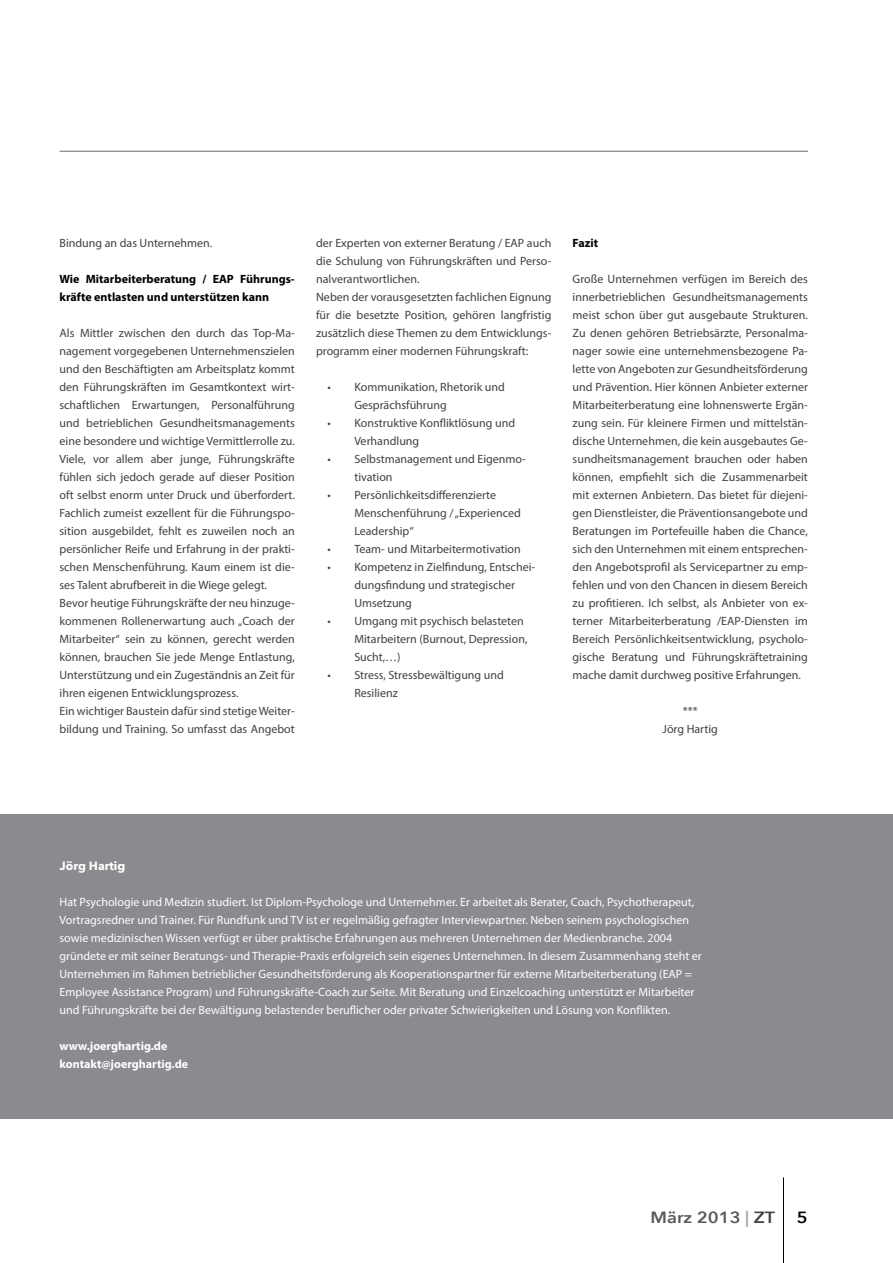
<style>
.page{position:relative;width:893px;height:1263px;background:#fff}
.page>*{position:absolute;margin:0;border:0;box-sizing:border-box;transform-origin:0 0}
.t1{font:600 16.2px "Avenir Next";color:#58595b;scale:1.11 1}
.t2{font:600 16.2px "Avenir Next";color:#000;scale:1.11 1}
.t3{font:12px/18px "Myriad Pro";color:#414042}
.t4{font:12px/18px "Myriad Pro";color:#fff}
.t5{font:700 12px/18px "Myriad Pro";color:#000}
.t6{font:700 12px/18px "Myriad Pro";color:#fff}
.t7{font:700 12px "Avenir Next";color:#fff}
.s1{color:#a7a9ac}
.s2{color:#414042}
</style>
<div class="page">
<hr style="left:60px;top:151px;width:748px;height:1px;background:#696867">
<hr style="left:783px;top:1177px;width:1px;height:86px;background:#000">
<div style="left:0;top:814px;width:893px;height:304px;background:#8a8b8f"></div>
<p class="t3" style="left:60px;top:234px;width:154px">Bindung an das Unternehmen.</p>
<p class="t5" style="left:60px;top:270px;width:237px">Wie Mitarbeiterberatung / EAP Führungs&shy;kräfte entlasten und unterstützen kann</p>
<p class="t3" style="left:60px;top:324px;width:237px">Als Mittler zwischen den durch das Top-Ma&shy;nagement vorgegebenen Unternehmenszielen und den Beschäftigten am Arbeitsplatz kommt den Führungskräften im Gesamtkontext wirt&shy;schaftlichen Erwartungen, Personalführung und betrieblichen Gesundheitsmanagements eine besondere und wichtige Vermittlerrolle zu.<br>Viele, vor allem aber junge, Führungskräfte fühlen sich jedoch gerade auf dieser Position oft selbst enorm unter Druck und überfordert.<br>Fachlich zumeist exzellent für die Führungspo&shy;sition ausgebildet, fehlt es zuweilen noch an persönlicher Reife und Erfahrung in der prakti&shy;schen Menschenführung. Kaum einem ist die&shy;ses Talent abrufbereit in die Wiege gelegt.<br>Bevor heutige Führungskräfte der neu hinzuge&shy;kommenen Rollenerwartung auch „Coach der Mitarbeiter“ sein zu können, gerecht werden können, brauchen Sie jede Menge Entlastung, Unterstützung und ein Zugeständnis an Zeit für ihren eigenen Entwicklungsprozess.<br>Ein wichtiger Baustein dafür sind stetige Weiter&shy;bildung und Training. So umfasst das Angebot</p>
<p class="t3" style="left:316px;top:234px;width:237px">der Experten von externer Beratung / EAP auch die Schulung von Führungskräften und Perso&shy;nalverantwortlichen.<br>Neben der vorausgesetzten fachlichen Eignung für die besetzte Position, gehören langfristig zusätzlich diese Themen zu dem Entwicklungs&shy;programm einer modernen Führungskraft:</p>
<p class="t3" style="left:354px;top:378px;width:152px;text-indent:-27px">• Kommunikation, Rhetorik und<br>Gesprächsführung</p>
<p class="t3" style="left:354px;top:414px;width:162px;text-indent:-27px">• Konstruktive Konfliktlösung und<br>Verhandlung</p>
<p class="t3" style="left:354px;top:450px;width:173px;text-indent:-27px">• Selbstmanagement und Eigenmo&shy;tivation</p>
<p class="t3" style="left:354px;top:486px;width:168px;text-indent:-27px">• Persönlichkeitsdifferenzierte<br>Menschenführung / „Experienced<br>Leadership“</p>
<p class="t3" style="left:327px;top:540px;width:195px">• Team- und Mitarbeitermotivation</p>
<p class="t3" style="left:354px;top:558px;width:182px;text-indent:-27px">• Kompetenz in Zielfindung, Entschei&shy;dungsfindung und strategischer<br>Umsetzung</p>
<p class="t3" style="left:354px;top:612px;width:175px;text-indent:-27px">• Umgang mit psychisch belasteten<br>Mitarbeitern (Burnout, Depression,<br>Sucht,…)</p>
<p class="t3" style="left:354px;top:666px;width:151px;text-indent:-27px">• Stress, Stressbewältigung und<br>Resilienz</p>
<p class="t5" style="left:573px;top:234px;width:27px">Fazit</p>
<p class="t3" style="left:573px;top:270px;width:237px;text-align:justify">Große Unternehmen verfügen im Bereich des innerbetrieblichen Gesundheitsmanagements meist schon über gut ausgebaute Strukturen.<br>Zu denen gehören Betriebsärzte, Personalma&shy;nager sowie eine unternehmensbezogene Pa&shy;lette von Angeboten zur Gesundheitsförderung und Prävention. Hier können Anbieter externer Mitarbeiterberatung eine lohnenswerte Ergän&shy;zung sein. Für kleinere Firmen und mittelstän&shy;dische Unternehmen, die kein ausgebautes Ge&shy;sundheitsmanagement brauchen oder haben können, empfiehlt sich die Zusammenarbeit mit externen Anbietern. Das bietet für diejeni&shy;gen Dienstleister, die Präventionsangebote und Beratungen im Portefeuille haben die Chance, sich den Unternehmen mit einem entsprechen&shy;den Angebotsprofil als Servicepartner zu emp&shy;fehlen und von den Chancen in diesem Bereich zu profitieren. Ich selbst, als Anbieter von ex&shy;terner Mitarbeiterberatung /EAP-Diensten im Bereich Persönlichkeitsentwicklung, psycholo&shy;gische Beratung und Führungskräftetraining mache damit durchweg positive Erfahrungen.</p>
<p class="t3" style="left:663px;top:702px;width:57px;text-align:center">***<br>Jörg Hartig</p>
<p class="t7" style="left:60px;top:858px;width:67px">Jörg Hartig</p>
<p class="t4" style="left:60px;top:893px;width:644px">Hat Psychologie und Medizin studiert. Ist Diplom-Psychologe und Unternehmer. Er arbeitet als Berater, Coach, Psychotherapeut, Vortragsredner und Trainer. Für Rundfunk und TV ist er regelmäßig gefragter Interviewpartner. Neben seinem psychologischen sowie medizinischen Wissen verfügt er über praktische Erfahrungen aus mehreren Unternehmen der Medienbranche. 2004 gründete er mit seiner Beratungs- und Therapie-Praxis erfolgreich sein eigenes Unternehmen. In diesem Zusammenhang steht er Unternehmen im Rahmen betrieblicher Gesundheitsförderung als Kooperationspartner für externe Mitarbeiterberatung (EAP = Employee Assistance Program) und Führungskräfte-Coach zur Seite. Mit Beratung und Einzelcoaching unterstützt er Mitarbeiter und Führungskräfte bei der Bewältigung belastender beruflicher oder privater Schwierigkeiten und Lösung von Konflikten.</p>
<p class="t6" style="left:60px;top:1036px;width:130px">www.joerghartig.de kontakt@joerghartig.de</p>
<h1 class="t1" style="left:651px;top:1207px;width:114px">März 2013 <span class="s1">|</span> <span class="s2">ZT</span></h1>
<h1 class="t2" style="left:797px;top:1207px;width:11px">5</h1>
</div>
